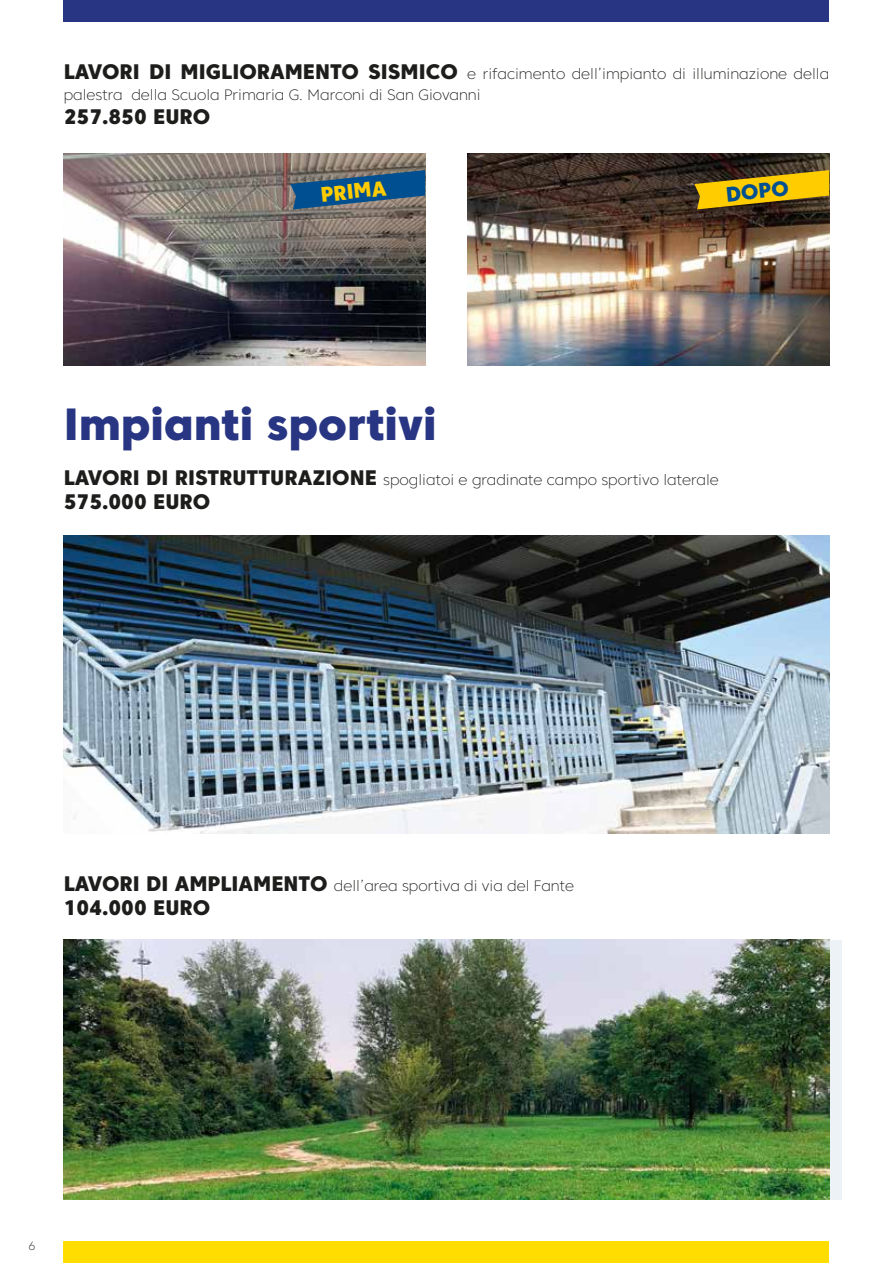
<style>
.page{position:relative;width:893px;height:1263px;background:#fff}
.page>*{position:absolute;margin:0;border:0;box-sizing:border-box;transform-origin:0 0}
.t1{font:800 45px "Core Sans C 85";color:#283583}
.t2{font:800 21px "Core Sans C 85";color:#1d1d1b}
.t3{font:800 21px "Core Sans C 85";color:#fc0}
.t4{font:800 21px "Core Sans C 85";color:#004f91}
.t5{font:200 15px/21px "Core Sans C 25";color:#1d1d1b}
.t6{font:200 12px "Core Sans C 25";color:#1d1d1b}
.s1{font-family:"Core Sans C 85";font-weight:800;font-size:21px}
</style>
<div class="page">
<div style="left:64px;top:0;width:765px;height:21px;background:#283583"></div>
<div style="left:64px;top:1242px;width:765px;height:21px;background:#fd0"></div>
<img style="left:64px;top:153px;width:361px;height:213px">
<img style="left:468px;top:153px;width:361px;height:213px">
<img style="left:64px;top:536px;width:765px;height:297px">
<img style="left:64px;top:940px;width:766px;height:259px">
<svg style="left:290px;top:170px;width:135px;height:39px"></svg>
<svg style="left:694px;top:170px;width:135px;height:39px"></svg>
<p class="t5" style="left:64px;top:63px;width:767px"><span class="s1">LAVORI DI MIGLIORAMENTO SISMICO</span> e rifacimento dell’impianto di illuminazione della palestra della Scuola Primaria G. Marconi di San Giovanni</p>
<h2 class="t2" style="left:64px;top:103px;width:148px">257.850 EURO</h2>
<h2 class="t3" style="left:319px;top:182px;width:68px;rotate:-6deg">PRIMA</h2>
<h2 class="t4" style="left:725px;top:181px;width:65px;rotate:-6deg">DOPO</h2>
<h1 class="t1" style="left:64px;top:396px;width:374px">Impianti sportivi</h1>
<p class="t5" style="left:64px;top:469px;width:656px"><span class="s1">LAVORI DI RISTRUTTURAZIONE</span> spogliatoi e gradinate campo sportivo laterale</p>
<h2 class="t2" style="left:64px;top:489px;width:148px">575.000 EURO</h2>
<p class="t5" style="left:64px;top:875px;width:512px"><span class="s1">LAVORI DI AMPLIAMENTO</span> dell’area sportiva di via del Fante</p>
<h2 class="t2" style="left:64px;top:894px;width:148px">104.000 EURO</h2>
<p class="t6" style="left:28px;top:1238px;width:8px">6</p>
</div>
